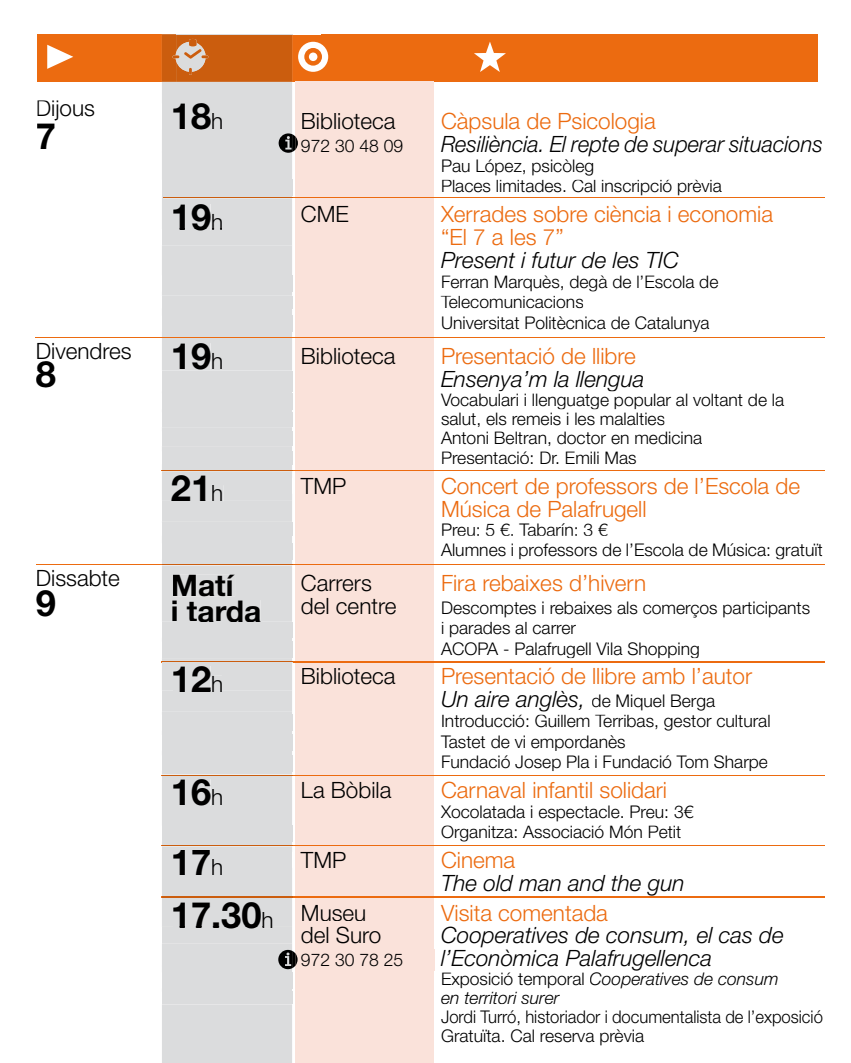
<style>
.page{position:relative;width:851px;height:1063px;background:#fff}
.page>*{position:absolute;margin:0;border:0;box-sizing:border-box;transform-origin:0 0}
.t1{font:700 36.25px "Helvetica Neue LT Std";color:#000}
.t2{font:700 30px/25.2px "Helvetica Neue LT Std";color:#000}
.t3{font:300 22.5px/22.8px "Helvetica Neue LT Std";color:#ec6b10}
.t4{font:italic 300 22.5px "Helvetica Neue LT Std";color:#000}
.t5{font:300 22.5px "Helvetica Neue LT Std";color:#000}
.t6{font:300 17.5px/20.2px "Helvetica Neue LT Std";color:#000}
.t7{font:300 17.5px/19px "Helvetica Neue LT Std";color:#000;scale:.95 1}
.t8{font:italic 300 17.5px/19px "Helvetica Neue LT Std";color:#000}
.s1{font-weight:300;font-size:22.5px}
.s2{font-style:italic;color:#000}
.s3{font-size:17.5px;color:#000}
.s4{font-style:normal}
</style>
<div class="page">
<div style="left:37px;top:34px;width:780px;height:48px;background:#ec6b10"></div>
<hr style="left:176px;top:34px;width:144px;height:1px;background:#fff">
<div style="left:295px;top:82px;width:139px;height:981px;background:#fae2da"></div>
<svg style="left:474px;top:42px;width:32px;height:30px"></svg>
<div style="left:298px;top:42px;width:30px;height:30px;background:#fff;border-radius:50%"></div>
<svg style="left:304px;top:48px;width:18px;height:18px"></svg>
<svg style="left:47px;top:45px;width:26px;height:24px"></svg>
<hr style="left:162px;top:661px;width:662px;height:1px;background:#ec6b10">
<hr style="left:162px;top:775px;width:662px;height:1px;background:#ec6b10">
<hr style="left:162px;top:845px;width:662px;height:1px;background:#ec6b10">
<hr style="left:163px;top:197px;width:661px;height:1px;background:#ec6b10">
<hr style="left:162px;top:470px;width:662px;height:1px;background:#ec6b10">
<hr style="left:162px;top:897px;width:662px;height:1px;background:#ec6b10">
<hr style="left:36px;top:564px;width:788px;height:1px;background:#ec6b10">
<div style="left:162px;top:82px;width:130px;height:388px;background:#dbdcdd"></div>
<svg style="left:162px;top:34px;width:130px;height:48px;background:#cc6c26"></svg>
<div style="left:162px;top:103px;width:49px;height:27px;background:#dbdcdd"></div>
<div style="left:212px;top:113px;width:10px;height:16px;background:#dbdcdd"></div>
<div style="left:162px;top:180px;width:130px;height:16px;background:#dbdcdd"></div>
<div style="left:173px;top:204px;width:37px;height:25px;background:#dbdcdd"></div>
<div style="left:212px;top:214px;width:10px;height:15px;background:#dbdcdd"></div>
<div style="left:162px;top:229px;width:130px;height:16px;background:#dbdcdd"></div>
<div style="left:162px;top:275px;width:130px;height:17px;background:#dbdcdd"></div>
<div style="left:162px;top:296px;width:130px;height:13px;background:#dbdcdd"></div>
<div style="left:162px;top:316px;width:130px;height:16px;background:#dbdcdd"></div>
<div style="left:173px;top:343px;width:37px;height:27px;background:#dbdcdd"></div>
<div style="left:212px;top:353px;width:10px;height:16px;background:#dbdcdd"></div>
<div style="left:162px;top:371px;width:130px;height:20px;background:#dbdcdd"></div>
<div style="left:162px;top:393px;width:130px;height:16px;background:#dbdcdd"></div>
<div style="left:162px;top:412px;width:130px;height:15px;background:#dbdcdd"></div>
<div style="left:162px;top:431px;width:130px;height:15px;background:#dbdcdd"></div>
<div style="left:162px;top:451px;width:130px;height:13px;background:#dbdcdd"></div>
<hr style="left:163px;top:197px;width:129px;height:1px;background:#cb5d0e">
<hr style="left:162px;top:470px;width:130px;height:1px;background:#cb5d0e">
<svg style="left:278px;top:133px;width:20px;height:20px"></svg>
<hr style="left:36px;top:337px;width:788px;height:1px;background:#ec6b10">
<div style="left:162px;top:471px;width:135px;height:592px;background:#dbdcdd"></div>
<p class="t5" style="left:36px;top:100px;width:61px">Dijous</p>
<h1 class="t1" style="left:36px;top:123px;width:22px">7</h1>
<h1 class="t1" style="left:171px;top:103px;width:54px">18<span class="s1">h</span></h1>
<h1 class="t1" style="left:171px;top:204px;width:54px">19<span class="s1">h</span></h1>
<p class="t5" style="left:301px;top:113px;width:96px">Biblioteca</p>
<p class="t3" style="left:441px;top:113px;width:216px">Càpsula de Psicologia</p>
<p class="t6" style="left:301px;top:138px;width:104px">972 30 48 09</p>
<p class="t4" style="left:441px;top:136px;width:383px">Resiliència. El repte de superar situacions</p>
<p class="t6" style="left:441px;top:158px;width:282px">Pau López, psicòleg<br>Places limitades. Cal inscripció prèvia</p>
<p class="t5" style="left:301px;top:206px;width:49px">CME</p>
<p class="t3" style="left:441px;top:206px;width:333px">Xerrades sobre ciència i economia “El 7 a les 7”</p>
<p class="t4" style="left:441px;top:252px;width:239px">Present i futur de les TIC</p>
<p class="t6" style="left:441px;top:274px;width:279px">Ferran Marquès, degà de l’Escola de<br>Telecomunicacions<br>Universitat Politècnica de Catalunya</p>
<p class="t5" style="left:36px;top:343px;width:97px">Divendres</p>
<p class="t5" style="left:301px;top:348px;width:96px">Biblioteca</p>
<p class="t3" style="left:441px;top:347px;width:196px">Presentació de llibre</p>
<h1 class="t1" style="left:36px;top:361px;width:22px">8</h1>
<p class="t4" style="left:441px;top:371px;width:205px">Ensenya’m la llengua</p>
<p class="t6" style="left:441px;top:392px;width:344px;line-height:19.5px">Vocabulari i llenguatge popular al voltant de la salut, els remeis i les malalties<br>Antoni Beltran, doctor en medicina Presentació: Dr. Emili Mas</p>
<p class="t5" style="left:301px;top:478px;width:47px">TMP</p>
<p class="t3" style="left:441px;top:477px;width:360px">Concert de professors de l’Escola de<br>Música de Palafrugell</p>
<p class="t6" style="left:441px;top:521px;width:383px">Preu: 5 €. Tabarín: 3 €<br>Alumnes i professors de l’Escola de Música: gratuït</p>
<p class="t5" style="left:36px;top:570px;width:86px">Dissabte</p>
<h1 class="t1" style="left:36px;top:590px;width:22px">9</h1>
<h1 class="t1" style="left:171px;top:343px;width:54px">19<span class="s1">h</span></h1>
<h1 class="t1" style="left:171px;top:476px;width:54px">21<span class="s1">h</span></h1>
<h2 class="t2" style="left:171px;top:577px;width:92px">Matí<br>i ta da</h2>
<p class="t5" style="left:301px;top:575px;width:72px">Carrers</p>
<p class="t3" style="left:441px;top:575px;width:207px">Fira rebaixes d’hivern</p>
<p class="t5" style="left:301px;top:598px;width:97px">del centre</p>
<p class="t6" style="left:441px;top:600px;width:370px">Descomptes i rebaixes als comerços participants i parades al carrer<br>ACOPA - Palafrugell Vila Shopping</p>
<p class="t5" style="left:301px;top:668px;width:96px">Biblioteca</p>
<p class="t3" style="left:441px;top:668px;width:312px">Presentació de llibre amb l’autor<br><span class="s2">Un aire anglès,</span> <span class="s3">de Miquel Berga</span></p>
<p class="t6" style="left:441px;top:713px;width:331px">Introducció: Guillem Terribas, gestor cultural<br>Tastet de vi empordanès<br>Fundació Josep Pla i Fundació Tom Sharpe</p>
<p class="t5" style="left:301px;top:782px;width:92px">La Bòbila</p>
<p class="t3" style="left:441px;top:781px;width:227px">Carnaval infantil solidari</p>
<p class="t6" style="left:441px;top:804px;width:254px">Xocolatada i espectacle. Preu: 3€<br>Organitza: Associació Món Petit</p>
<p class="t5" style="left:301px;top:852px;width:47px">TMP</p>
<p class="t3" style="left:441px;top:851px;width:76px">Cinema</p>
<p class="t4" style="left:441px;top:875px;width:245px">The old man and the gun</p>
<p class="t5" style="left:301px;top:905px;width:67px">Museu</p>
<p class="t3" style="left:441px;top:904px;width:168px">Visita comentada</p>
<p class="t5" style="left:301px;top:927px;width:82px">del Suro</p>
<p class="t4" style="left:441px;top:927px;width:344px">Cooperatives de consum, el cas de</p>
<p class="t6" style="left:301px;top:952px;width:104px">972 30 78 25</p>
<p class="t4" style="left:441px;top:950px;width:272px">l’Econòmica Palafrugellenca</p>
<p class="t8" style="left:441px;top:971px;width:339px"><span class="s4">Exposició temporal</span> Cooperatives de consum en territori surer</p>
<p class="t7" style="left:441px;top:1009px;width:403px">Jordi Turró, historiador i documentalista de l’exposició<br>Gratuïta. Cal reserva prèvia</p>
<h2 class="t2" style="left:215px;top:602px;width:13px">r</h2>
<h1 class="t1" style="left:171px;top:666px;width:54px">12<span class="s1">h</span></h1>
<h1 class="t1" style="left:171px;top:779px;width:54px">16<span class="s1">h</span></h1>
<h1 class="t1" style="left:171px;top:850px;width:54px">17<span class="s1">h</span></h1>
<h1 class="t1" style="left:171px;top:902px;width:104px">17.30<span class="s1">h</span></h1>
</div>
